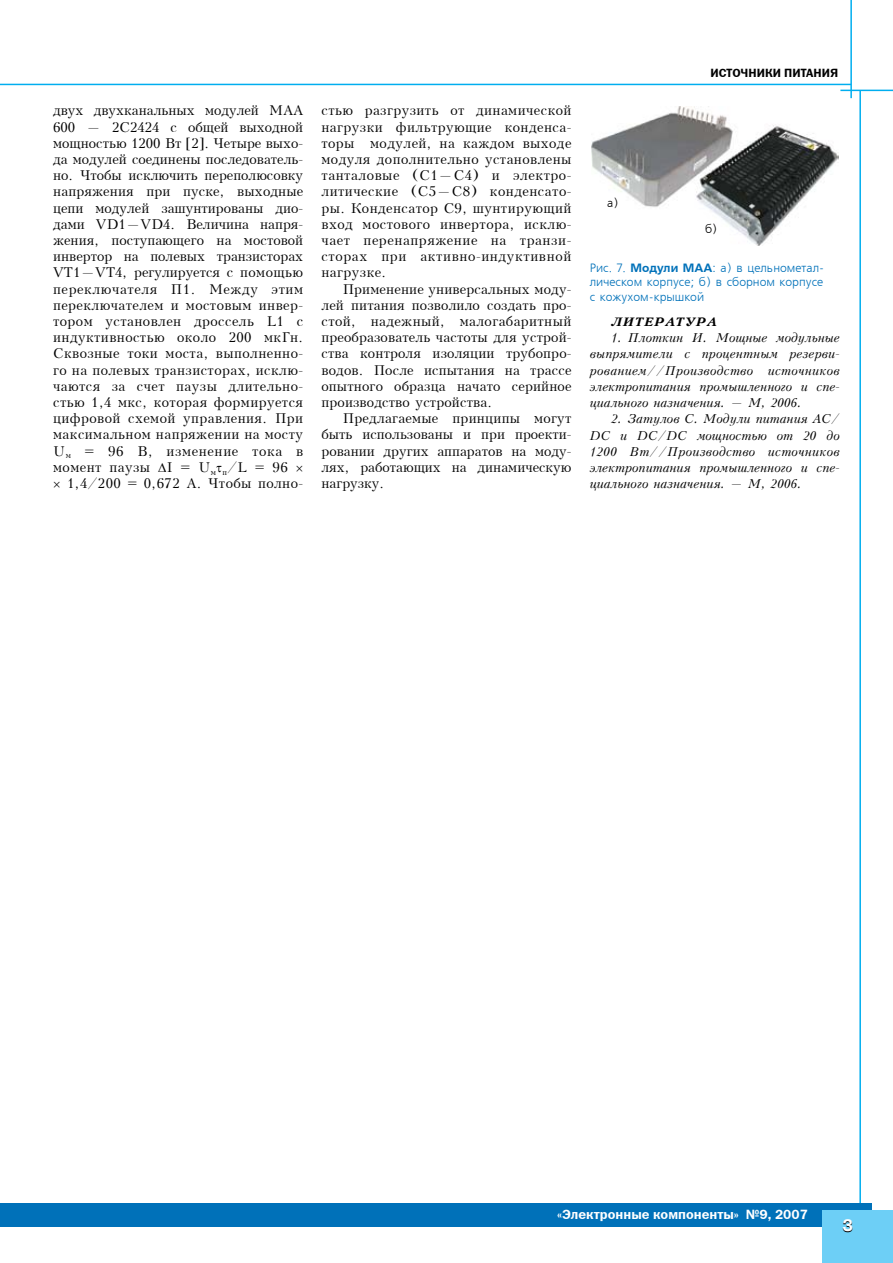
<style>
.page{position:relative;width:893px;height:1263px;background:#fff}
.page>*{position:absolute;margin:0;border:0;box-sizing:border-box;transform-origin:0 0}
.t1{font:700 16.5px "Pragmatica WINC";color:#000}
.t2{font:13.5px/16.2px "Kudrashov Plain";letter-spacing:.03em;color:#000;text-align:justify}
.t3{font:13.5px "Franklin Gothic Demi C";color:#fff}
.t4{font:italic 12px/16.2px "Kudrashov";color:#000;text-align:justify}
.t5{font:12px/14.4px "Free Set CTT";color:#0071b9}
.t6{font:12px "Franklin Gothic Demi C";color:#000}
.t7{font:12px "AXP Free Set C Bold";color:#0071b9}
.t8{font:italic 700 12px "Kudrashov";color:#000}
.t9{font:12px "Free Set CTT";color:#000}
.s1{font-family:"Free Set CTT"}
</style>
<div class="page">
<hr style="left:859px;top:90px;width:2px;height:1127px;background:#00aeef">
<div style="left:0;top:1203px;width:872px;height:24px;background:#0071b9"></div>
<div style="left:822px;top:1210px;width:71px;height:53px;background:#6dcff6"></div>
<hr style="left:0;top:84px;width:851px;height:1px;background:#00aeef">
<hr style="left:850px;top:0;width:2px;height:98px;background:#00aeef">
<hr style="left:840px;top:90px;width:53px;height:1px;background:#00aeef">
<img style="left:591px;top:106px;width:247px;height:140px">
<p class="t2" style="left:53px;top:103px;width:252px">двух двухканальных модулей МАА 600 — 2С2424 с общей выходной мощностью 1200 Вт [2]. Четыре выхо&shy;да модулей соединены последователь&shy;но. Чтобы исключить переполюсовку напряжения при пуске, выходные цепи модулей зашунтированы дио&shy;дами VD1—VD4. Величина напря&shy;жения, поступающего на мостовой инвертор на полевых транзисторах VT1—VT4, регулируется с помощью переключателя П1. Между этим переключателем и мостовым инвер&shy;тором установлен дроссель L1 с индуктивностью около 200 мкГн.<br>Сквозные токи моста, выполненно&shy;го на полевых транзисторах, исклю&shy;чаются за счет паузы длительно&shy;стью 1,4 мкс, которая формируется цифровой схемой управления. При максимальном напряжении на мосту U<sub>м</sub> = 96 В, изменение тока в момент паузы I = U<sub>м</sub> <sub>п</sub>/L = 96</p>
<p class="t2" style="left:67px;top:475px;width:238px">1,4/200 = 0,672 А. Чтобы полно-</p>
<p class="t2" style="left:321px;top:103px;width:252px">стью разгрузить от динамической нагрузки фильтрующие конденса&shy;торы модулей, на каждом выходе модуля дополнительно установлены танталовые (С1—С4) и электро&shy;литические (С5—С8) конденсато&shy;ры. Конденсатор С9, шунтирующий вход мостового инвертора, исклю&shy;чает перенапряжение на транзи&shy;сторах при активно-индуктивной нагрузке.</p>
<p class="t2" style="left:321px;top:281px;width:252px;text-indent:21px">Применение универсальных моду&shy;лей питания позволило создать про&shy;стой, надежный, малогабаритный преобразователь частоты для устрой&shy;ства контроля изоляции трубопро&shy;водов. После испытания на трассе опытного образца начато серийное производство устройства.</p>
<p class="t2" style="left:321px;top:411px;width:252px;text-indent:21px">Предлагаемые принципы могут быть использованы и при проекти&shy;ровании других аппаратов на моду&shy;лях, работающих на динамическую нагрузку.</p>
<p class="t9" style="left:607px;top:196px;width:13px">а)</p>
<p class="t6" style="left:710px;top:66px;width:129px">Источники питания</p>
<p class="t9" style="left:705px;top:223px;width:14px">б)</p>
<p class="t5" style="left:590px;top:261px;width:235px;text-indent:123px">: а) в цельнометал&shy;лическом корпусе; б) в сборном корпусе с кожухом-крышкой</p>
<p class="t7" style="left:590px;top:261px;width:104px"><span class="s1">Рис. 7.</span> Модули МАА</p>
<p class="t8" style="left:611px;top:315px;width:108px">Литература</p>
<p class="t4" style="left:590px;top:330px;width:252px;text-indent:21px">1. Плоткин И. Мощные модульные выпрямители с процентным резерви&shy;рованием//Производство источников электропитания промышленного и спе&shy;циального назначения. — М, 2006.</p>
<p class="t4" style="left:590px;top:411px;width:252px;text-indent:21px">2. Затулов С. Модули питания АС/ DC и DC/DC мощностью от 20 до 1200 Вт//Производство источников электропитания промышленного и спе&shy;циального назначения. — М, 2006.</p>
<p class="t3" style="left:557px;top:1207px;width:252px">«Электронные компоненты» №9, 2007</p>
<p class="t1" style="left:842px;top:1217px;width:12px">3</p>
</div>
